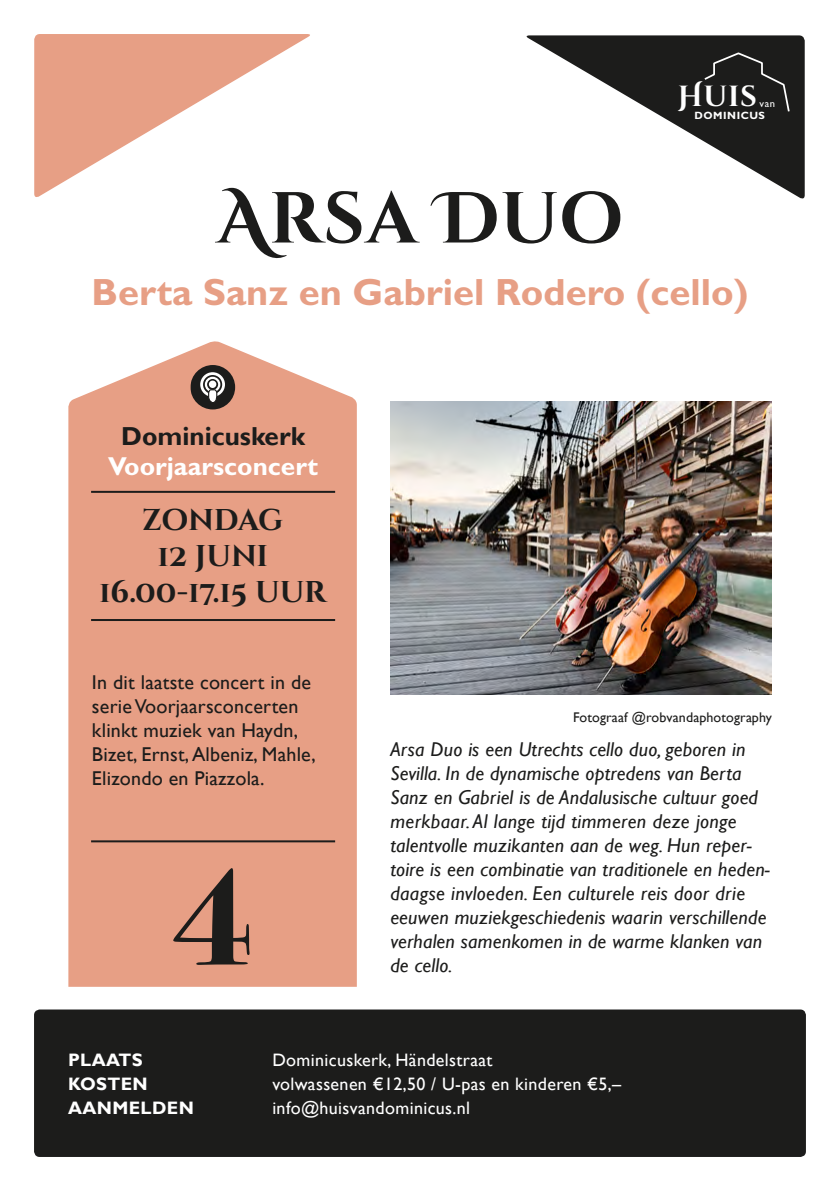
<style>
.page{position:relative;width:840px;height:1191px;background:#fff}
.page>*{position:absolute;margin:0;border:0;box-sizing:border-box;transform-origin:0 0}
.BODY_tekst{font:700 144px "Bodoni Svty Two ITCTT";color:#1c1c1b}
.t1{font:700 72px "Cinzel Decorative";letter-spacing:.01em;color:#1c1c1b}
.Ondertitel{font:700 38px "Gill Sans Std";color:#e79f85}
.t2{font:700 30px/36px "Cinzel Decorative";letter-spacing:-.005em;color:#1c1c1b;text-align:center}
.t3{font:700 29px "Cinzel Decorative";color:#fff}
.t4{font:700 26px "Gill Sans Std";color:#fff}
.t5{font:700 26px "Gill Sans";color:#1c1c1b}
.Body_tekst_Concerten{font:italic 20px/24px "Gill Sans";letter-spacing:.01em;color:#1c1c1b}
.BODY_tekst-2{font:20px/24px "Gill Sans";letter-spacing:.01em;color:#1c1c1b}
.t6{font:18px "Gill Sans";letter-spacing:.02em;color:#fff}
.t7{font:700 18px "Gill Sans";letter-spacing:.02em;color:#fff}
.BODY_tekst-3{font:14px "Gill Sans";letter-spacing:.01em;color:#1c1c1b}
.t8{font:700 10.6px "Gill Sans";letter-spacing:.05em;color:#fff}
.t9{font:10.6px "Gill Sans";color:#fff}
</style>
<div class="page">
<div style="left:34px;top:1009px;width:771px;height:148px;background:#1c1c1b;border-radius:6px"></div>
<svg style="left:526px;top:35px;width:278px;height:164px"></svg>
<div style="left:702px;top:52px;width:88px;height:61px;background:#1c1c1b"></div>
<svg style="left:34px;top:34px;width:276px;height:163px;fill:#e7a187"></svg>
<div style="left:68px;top:341px;width:288px;height:645px;background:#e79f85"></div>
<svg style="left:190px;top:365px;width:45px;height:44px;background:#70615a"></svg>
<hr style="left:91px;top:619px;width:244px;height:2px;background:#1c1c1b">
<hr style="left:91px;top:840px;width:244px;height:2px;background:#1c1c1b">
<hr style="left:91px;top:491px;width:244px;height:2px;background:#1c1c1b">
<img style="left:390px;top:402px;width:381px;height:292px">
<p class="t1" style="left:217px;top:174px;width:407px">Arsa Duo</p>
<p class="t3" style="left:677px;top:79px;width:81px">Huis</p>
<p class="t8" style="left:694px;top:109px;width:72px">DOMINICUS</p>
<p class="t9" style="left:759px;top:97px;width:17px">van</p>
<p class="Ondertitel" style="left:91px;top:270px;width:658px">Berta Sanz en Gabriel Rodero (cello)</p>
<p class="t5" style="left:121px;top:421px;width:185px">Dominicuskerk</p>
<p class="t4" style="left:108px;top:451px;width:211px">Voorjaarsconcert</p>
<p class="t2" style="left:142px;top:503px;width:143px">zondag<br>12 juni</p>
<p class="t2" style="left:99px;top:575px;width:229px">16.00-17.15 uur</p>
<p class="BODY_tekst-2" style="left:92px;top:671px;width:225px">In dit laatste concert in de serie Voorjaarsconcerten klinkt muziek van Haydn,<br>Bizet, Ernst, Albeniz, Mahle,<br>Elizondo en Piazzola.</p>
<p class="BODY_tekst" style="left:172px;top:796px;width:82px">4</p>
<p class="BODY_tekst-3" style="left:572px;top:709px;width:200px">Fotograaf @robvandaphotography</p>
<p class="Body_tekst_Concerten" style="left:390px;top:738px;width:381px">Arsa Duo is een Utrechts cello duo, geboren in Sevilla. In de dynamische optredens van Berta Sanz en Gabriel is de Andalusische cultuur goed merkbaar. Al lange tijd timmeren deze jonge talentvolle muzikanten aan de weg. Hun reper&shy;toire is een combinatie van traditionele en heden&shy;daagse invloeden. Een culturele reis door drie eeuwen muziekgeschiedenis waarin verschillende verhalen samenkomen in de warme klanken van de cello.</p>
<p class="t7" style="left:68px;top:1049px;width:76px">PLAATS</p>
<p class="t6" style="left:272px;top:1049px;width:221px">Dominicuskerk, Händelstraat</p>
<p class="t7" style="left:68px;top:1073px;width:81px">KOSTEN</p>
<p class="t6" style="left:272px;top:1073px;width:350px">volwassenen €12,50 / U-pas en kinderen €5,–</p>
<p class="t7" style="left:68px;top:1097px;width:127px">AANMELDEN</p>
<p class="t6" style="left:272px;top:1097px;width:199px">info@huisvandominicus.nl</p>
</div>
